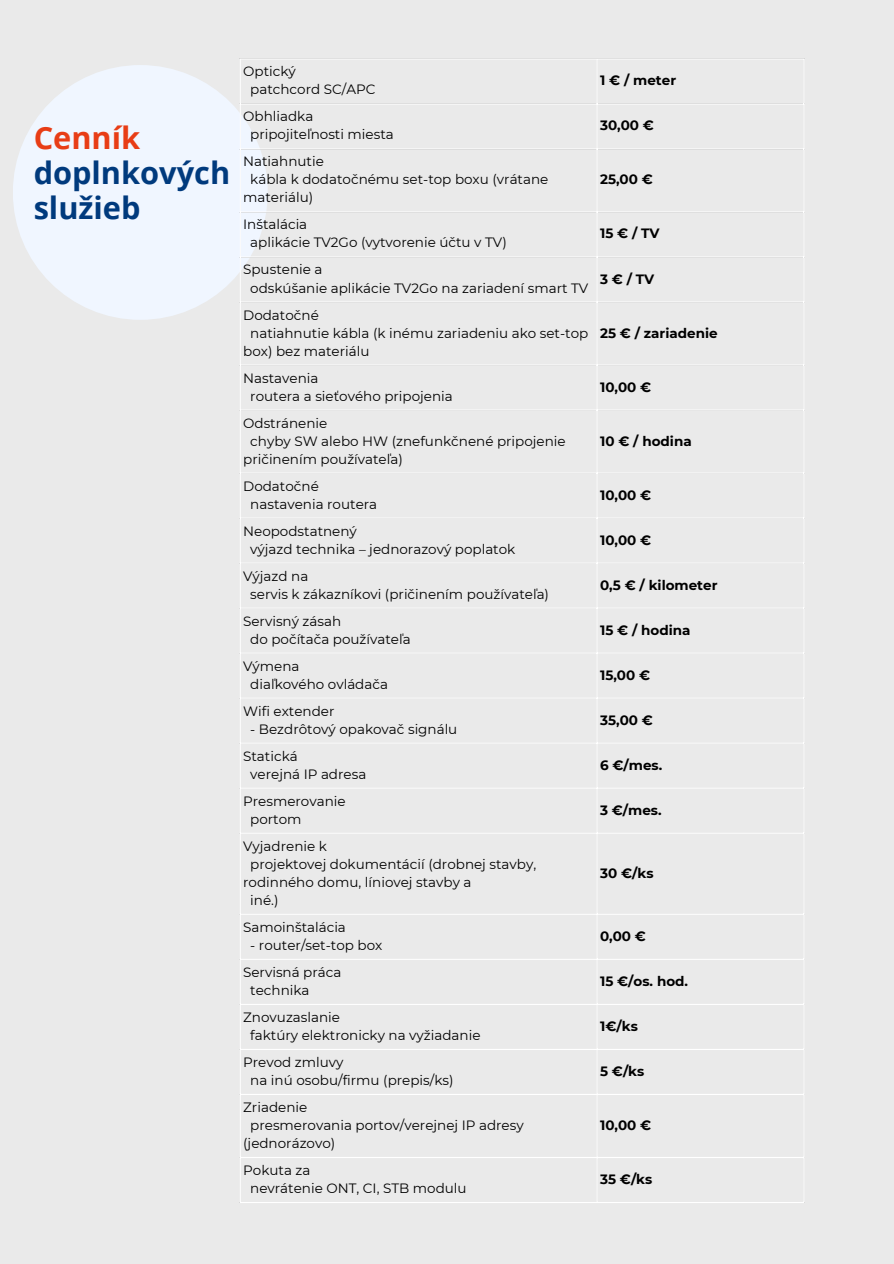
<style>
.page{position:relative;width:894px;height:1264px;background:#fff}
.page>*{position:absolute;margin:0;border:0;box-sizing:border-box;transform-origin:0 0}
.t1{font:700 30.75px/35px "Open Sans";color:#003a7d}
.t2{font:13.5px/18px "Montserrat";color:#000}
.t3{font:700 13.5px "Montserrat";color:#000}
.s1{color:#e83d16}
</style>
<div class="page">
<div style="left:0;top:0;width:893px;height:1263px;background:#eaeaea"></div>
<div style="left:13px;top:65px;width:255px;height:255px;background:#f0f6ff;border-radius:50%"></div>
<hr style="left:240px;top:59px;width:1px;height:1142px;background:#fff">
<hr style="left:596px;top:59px;width:1px;height:1142px;background:#fff">
<hr style="left:802px;top:59px;width:2px;height:1142px;background:#fff">
<hr style="left:240px;top:58px;width:564px;height:1px;background:#fff">
<hr style="left:240px;top:103px;width:564px;height:1px;background:#fff">
<hr style="left:240px;top:148px;width:564px;height:1px;background:#fff">
<hr style="left:240px;top:211px;width:564px;height:1px;background:#fff">
<hr style="left:240px;top:256px;width:564px;height:1px;background:#fff">
<hr style="left:240px;top:301px;width:564px;height:1px;background:#fff">
<hr style="left:240px;top:364px;width:564px;height:1px;background:#fff">
<hr style="left:240px;top:409px;width:564px;height:1px;background:#fff">
<hr style="left:240px;top:472px;width:564px;height:1px;background:#fff">
<hr style="left:240px;top:517px;width:564px;height:1px;background:#fff">
<hr style="left:240px;top:562px;width:564px;height:1px;background:#fff">
<hr style="left:240px;top:607px;width:564px;height:1px;background:#fff">
<hr style="left:240px;top:652px;width:564px;height:1px;background:#fff">
<hr style="left:240px;top:697px;width:564px;height:1px;background:#fff">
<hr style="left:240px;top:742px;width:564px;height:1px;background:#fff">
<hr style="left:240px;top:787px;width:564px;height:1px;background:#fff">
<hr style="left:240px;top:832px;width:564px;height:1px;background:#fff">
<hr style="left:240px;top:913px;width:564px;height:1px;background:#fff">
<hr style="left:240px;top:958px;width:564px;height:1px;background:#fff">
<hr style="left:240px;top:1003px;width:564px;height:1px;background:#fff">
<hr style="left:240px;top:1048px;width:564px;height:1px;background:#fff">
<hr style="left:240px;top:1093px;width:564px;height:1px;background:#fff">
<hr style="left:240px;top:1156px;width:564px;height:1px;background:#fff">
<hr style="left:240px;top:1201px;width:564px;height:1px;background:#fff">
<p class="t1" style="left:34px;top:119px;width:198px"><span class="s1">Cenník </span>doplnkových služieb</p>
<p class="t2" style="left:243px;top:63px;width:54px">Optický</p>
<p class="t2" style="left:250px;top:81px;width:127px">patchcord SC/APC</p>
<p class="t2" style="left:243px;top:108px;width:72px">Obhliadka</p>
<p class="t2" style="left:250px;top:126px;width:145px">pripojiteľnosti miesta</p>
<p class="t3" style="left:600px;top:72px;width:78px">1 € / meter</p>
<p class="t3" style="left:600px;top:117px;width:55px">30,00 €</p>
<p class="t2" style="left:243px;top:153px;width:82px">Natiahnutie</p>
<p class="t2" style="left:243px;top:171px;width:306px;text-indent:7px">kábla k dodatočnému set-top boxu (vrátane materiálu)</p>
<p class="t3" style="left:600px;top:171px;width:54px">25,00 €</p>
<p class="t2" style="left:243px;top:216px;width:66px">Inštalácia</p>
<p class="t2" style="left:250px;top:234px;width:258px">aplikácie TV2Go (vytvorenie účtu v TV)</p>
<p class="t3" style="left:600px;top:225px;width:61px">15€/TV</p>
<p class="t2" style="left:243px;top:261px;width:81px">Spustenie a</p>
<p class="t2" style="left:250px;top:279px;width:339px">odskúšanie aplikácie TV2Go na zariadení smart TV</p>
<p class="t3" style="left:600px;top:270px;width:56px">3€/TV</p>
<p class="t2" style="left:243px;top:306px;width:77px">Dodatočné</p>
<p class="t2" style="left:243px;top:324px;width:346px;text-indent:7px">natiahnutie kábla (k inému zariadeniu ako set-top box) bez materiálu</p>
<p class="t3" style="left:600px;top:324px;width:119px">25 € / zariadenie</p>
<p class="t2" style="left:243px;top:369px;width:77px">Nastavenia</p>
<p class="t2" style="left:250px;top:387px;width:204px">routera a sieťového pripojenia</p>
<p class="t3" style="left:600px;top:378px;width:53px">10,00 €</p>
<p class="t2" style="left:243px;top:414px;width:86px">Odstránenie</p>
<p class="t2" style="left:243px;top:432px;width:324px;text-indent:7px">chyby SW alebo HW (znefunkčnené pripojenie pričinením používateľa)</p>
<p class="t3" style="left:600px;top:432px;width:93px">10 € / hodina</p>
<p class="t2" style="left:243px;top:477px;width:77px">Dodatočné</p>
<p class="t2" style="left:250px;top:495px;width:128px">nastavenia routera</p>
<p class="t3" style="left:600px;top:486px;width:53px">10,00 €</p>
<p class="t2" style="left:243px;top:522px;width:115px">Neopodstatnený</p>
<p class="t2" style="left:250px;top:540px;width:266px">výjazd technika – jednorazový poplatok</p>
<p class="t2" style="left:243px;top:567px;width:67px">Výjazd na</p>
<p class="t2" style="left:250px;top:585px;width:300px">servis k zákazníkovi (pričinením používateľa)</p>
<p class="t2" style="left:243px;top:612px;width:99px">Servisný zásah</p>
<p class="t2" style="left:250px;top:630px;width:162px">do počítača používateľa</p>
<p class="t2" style="left:243px;top:657px;width:58px">Výmena</p>
<p class="t2" style="left:250px;top:675px;width:139px">diaľkového ovládača</p>
<p class="t2" style="left:243px;top:702px;width:93px">Wifi extender</p>
<p class="t2" style="left:250px;top:720px;width:208px">- Bezdrôtový opakovač signálu</p>
<p class="t2" style="left:243px;top:747px;width:56px">Statická</p>
<p class="t2" style="left:250px;top:765px;width:117px">verejná IP adresa</p>
<p class="t2" style="left:243px;top:792px;width:104px">Presmerovanie</p>
<p class="t2" style="left:250px;top:810px;width:53px">portom</p>
<p class="t2" style="left:243px;top:837px;width:85px">Vyjadrenie k</p>
<p class="t2" style="left:243px;top:855px;width:294px;text-indent:7px">projektovej dokumentácií (drobnej stavby, rodinného domu, líniovej stavby a</p>
<p class="t2" style="left:250px;top:891px;width:30px">iné.)</p>
<p class="t2" style="left:243px;top:918px;width:104px">Samoinštalácia</p>
<p class="t2" style="left:250px;top:936px;width:134px">- router/set-top box</p>
<p class="t2" style="left:243px;top:963px;width:100px">Servisná práca</p>
<p class="t2" style="left:250px;top:981px;width:61px">technika</p>
<p class="t2" style="left:243px;top:1008px;width:98px">Znovuzaslanie</p>
<p class="t2" style="left:250px;top:1026px;width:232px">faktúry elektronicky na vyžiadanie</p>
<p class="t2" style="left:243px;top:1053px;width:102px">Prevod zmluvy</p>
<p class="t2" style="left:250px;top:1071px;width:205px">na inú osobu/firmu (prepis/ks)</p>
<p class="t3" style="left:600px;top:531px;width:53px">10,00 €</p>
<p class="t3" style="left:600px;top:576px;width:119px">0,5 € / kilometer</p>
<p class="t3" style="left:600px;top:621px;width:92px">15 € / hodina</p>
<p class="t3" style="left:600px;top:666px;width:52px">15,00 €</p>
<p class="t3" style="left:600px;top:711px;width:54px">35,00 €</p>
<p class="t3" style="left:600px;top:756px;width:64px">6 €/mes.</p>
<p class="t3" style="left:600px;top:801px;width:63px">3 €/mes.</p>
<p class="t3" style="left:600px;top:864px;width:55px">30 €/ks</p>
<p class="t3" style="left:600px;top:927px;width:47px">0,00 €</p>
<p class="t3" style="left:600px;top:972px;width:89px">15 €/os. hod.</p>
<p class="t3" style="left:600px;top:1017px;width:39px">1€/ks</p>
<p class="t3" style="left:600px;top:1062px;width:46px">5 €/ks</p>
<p class="t2" style="left:243px;top:1098px;width:66px">Zriadenie</p>
<p class="t2" style="left:243px;top:1116px;width:282px;text-indent:7px">presmerovania portov/verejnej IP adresy (jednorázovo)</p>
<p class="t3" style="left:600px;top:1116px;width:53px">10,00 €</p>
<p class="t2" style="left:243px;top:1161px;width:69px">Pokuta za</p>
<p class="t2" style="left:250px;top:1179px;width:218px">nevrátenie ONT, CI, STB modulu</p>
<h1 class="t3" style="left:600px;top:1170px;width:54px">35 €/ks</h1>
</div>
